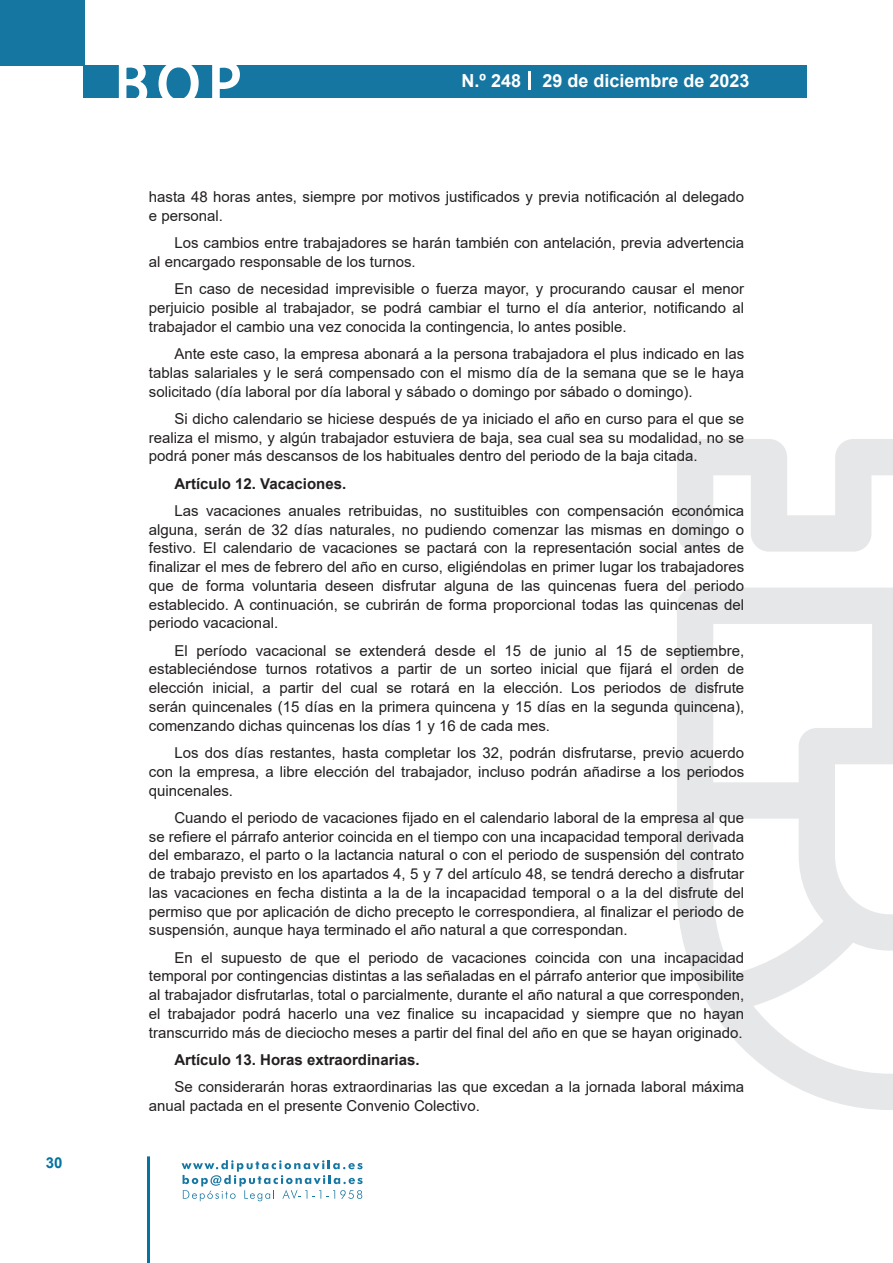
<style>
.page{position:relative;width:893px;height:1263px;background:#fff}
.page>*{position:absolute;margin:0;border:0;box-sizing:border-box;transform-origin:0 0}
.t1{font:500 61.5px "Avant Garde";color:#fff}
.t2{font:700 18px "Arial";color:#fff}
.texto_normal{font:15px/18.8px "Arial";color:#231f20;text-align:justify}
.texto_normal-2{font:700 15px "Arial";color:#231f20}
.t3{font:700 15px "Arial";color:#04739f}
</style>
<div class="page">
<div style="left:0;top:0;width:85px;height:65px;background:#1676a2"></div>
<div style="left:84px;top:65px;width:723px;height:33px;background:#1676a2"></div>
<svg style="left:118px;top:65px;width:30px;height:33px"></svg>
<svg style="left:158px;top:65px;width:41px;height:33px"></svg>
<svg style="left:212px;top:65px;width:28px;height:33px"></svg>
<svg style="left:182px;top:1160px;width:181px;height:41px"></svg>
<hr style="left:147px;top:1156px;width:3px;height:107px;background:#04739f">
<svg style="left:529px;top:71px;width:2px;height:19px"></svg>
<svg style="left:677px;top:439px;width:216px;height:671px"></svg>
<p class="t3" style="left:46px;top:1152px;width:18px">30</p>
<h1 class="t1" style="left:115px;top:46px;width:128px">BOP</h1>
<p class="t2" style="left:462px;top:68px;width:289px">N.º 248 29 de diciembre de 2023</p>
<p class="texto_normal" style="left:149px;top:188px;width:597px">hasta 48 horas antes, siempre por motivos justificados y previa notificación al delegado e personal.</p>
<p class="texto_normal" style="left:149px;top:234px;width:597px;text-indent:26px">Los cambios entre trabajadores se harán también con antelación, previa advertencia al encargado responsable de los turnos.</p>
<p class="texto_normal" style="left:149px;top:280px;width:597px;text-indent:26px">En caso de necesidad imprevisible o fuerza mayor, y procurando causar el menor perjuicio posible al trabajador, se podrá cambiar el turno el día anterior, notificando al trabajador el cambio una vez conocida la contingencia, lo antes posible.</p>
<p class="texto_normal" style="left:149px;top:344px;width:597px;text-indent:26px">Ante este caso, la empresa abonará a la persona trabajadora el plus indicado en las tablas salariales y le será compensado con el mismo día de la semana que se le haya solicitado (día laboral por día laboral y sábado o domingo por sábado o domingo).</p>
<p class="texto_normal" style="left:149px;top:409px;width:597px;text-indent:26px">Si dicho calendario se hiciese después de ya iniciado el año en curso para el que se realiza el mismo, y algún trabajador estuviera de baja, sea cual sea su modalidad, no se podrá poner más descansos de los habituales dentro del periodo de la baja citada.</p>
<p class="texto_normal-2" style="left:174px;top:473px;width:173px">Artículo 12. Vacaciones.</p>
<p class="texto_normal" style="left:149px;top:501px;width:597px;text-indent:26px">Las vacaciones anuales retribuidas, no sustituibles con compensación económica alguna, serán de 32 días naturales, no pudiendo comenzar las mismas en domingo o festivo. El calendario de vacaciones se pactará con la representación social antes de finalizar el mes de febrero del año en curso, eligiéndolas en primer lugar los trabajadores que de forma voluntaria deseen disfrutar alguna de las quincenas fuera del periodo establecido. A continuación, se cubrirán de forma proporcional todas las quincenas del periodo vacacional.</p>
<p class="texto_normal" style="left:149px;top:641px;width:597px;text-indent:26px">El período vacacional se extenderá desde el 15 de junio al 15 de septiembre, estableciéndose turnos rotativos a partir de un sorteo inicial que fijará el orden de elección inicial, a partir del cual se rotará en la elección. Los periodos de disfrute serán quincenales (15 días en la primera quincena y 15 días en la segunda quincena), comenzando dichas quincenas los días 1 y 16 de cada mes.</p>
<p class="texto_normal" style="left:149px;top:743px;width:597px;text-indent:26px">Los dos días restantes, hasta completar los 32, podrán disfrutarse, previo acuerdo con la empresa, a libre elección del trabajador, incluso podrán añadirse a los periodos quincenales.</p>
<p class="texto_normal" style="left:149px;top:808px;width:597px;text-indent:26px">Cuando el periodo de vacaciones fijado en el calendario laboral de la empresa al que se refiere el párrafo anterior coincida en el tiempo con una incapacidad temporal derivada del embarazo, el parto o la lactancia natural o con el periodo de suspensión del contrato de trabajo previsto en los apartados 4, 5 y 7 del artículo 48, se tendrá derecho a disfrutar las vacaciones en fecha distinta a la de la incapacidad temporal o a la del disfrute del permiso que por aplicación de dicho precepto le correspondiera, al finalizar el periodo de suspensión, aunque haya terminado el año natural a que correspondan.</p>
<p class="texto_normal" style="left:149px;top:948px;width:597px;text-indent:26px">En el supuesto de que el periodo de vacaciones coincida con una incapacidad temporal por contingencias distintas a las señaladas en el párrafo anterior que imposibilite al trabajador disfrutarlas, total o parcialmente, durante el año natural a que corresponden, el trabajador podrá hacerlo una vez finalice su incapacidad y siempre que no hayan transcurrido más de dieciocho meses a partir del final del año en que se hayan originado.</p>
<p class="texto_normal-2" style="left:174px;top:1049px;width:247px">Artículo 13. Horas extraordinarias.</p>
<p class="texto_normal" style="left:149px;top:1077px;width:597px;text-indent:26px">Se considerarán horas extraordinarias las que excedan a la jornada laboral máxima anual pactada en el presente Convenio Colectivo.</p>
</div>
